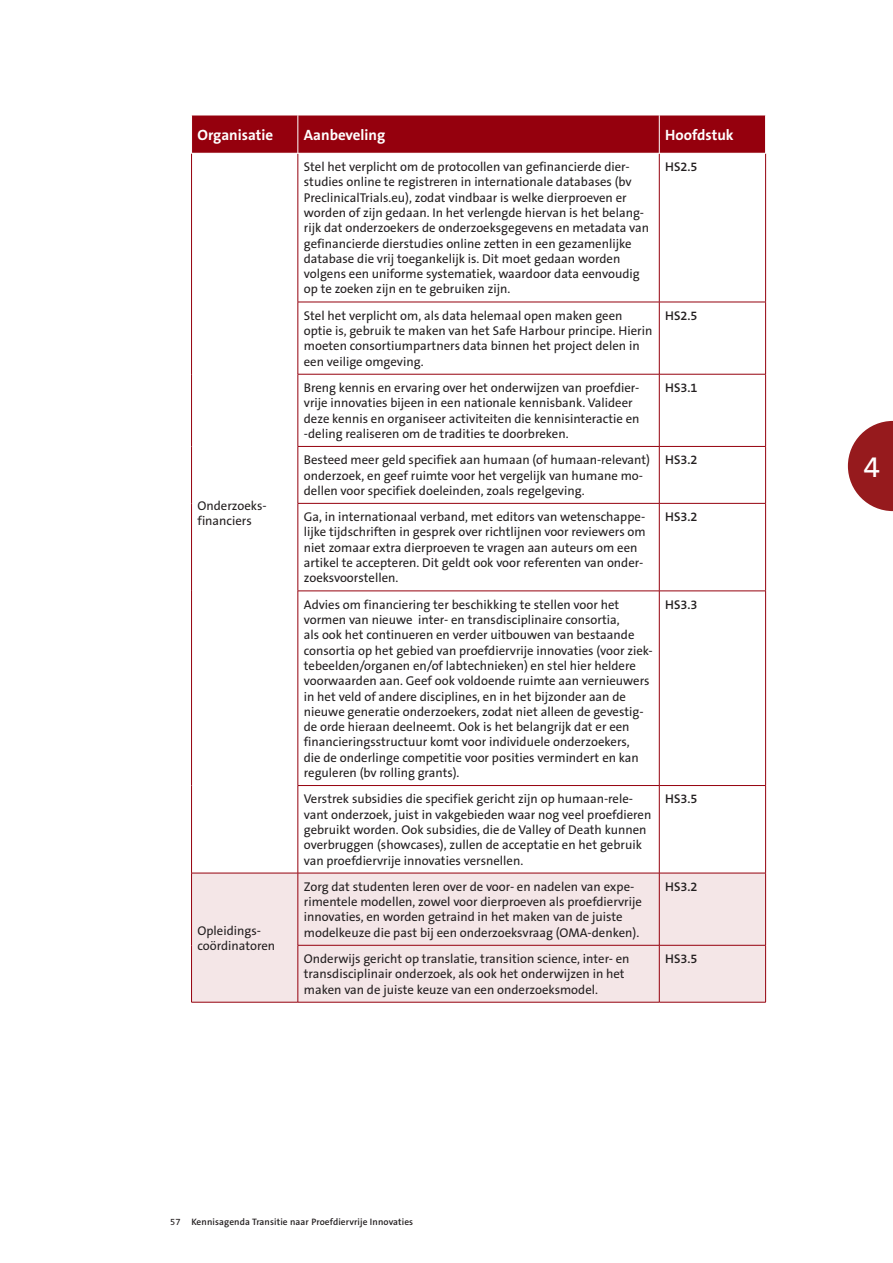
<style>
.page{position:relative;width:893px;height:1263px;background:#fff}
.page>*{position:absolute;margin:0;border:0;box-sizing:border-box;transform-origin:0 0}
.t1{font:30px "The Sans B5 Plain";color:#fff}
.TH_tabel_kop{font:700 15px "The Sans B7";color:#fff}
.TR-Tabelrij{font:12.75px/15.3px "The Sans B5 Plain";color:#231f20}
.TR-Tabel_rij{font:600 12.75px "The Sans B6";color:#231f20}
.t2{font:600 9.3px "The Sans B6";letter-spacing:.01em;color:#231f20}
.s1{font-family:"The Sans B5 Plain";font-weight:400}
</style>
<div class="page">
<svg style="left:848px;top:421px;width:45px;height:90px"></svg>
<div style="left:192px;top:116px;width:573px;height:37px;background:#95000d"></div>
<svg style="left:192px;top:154px;width:573px;height:719px"></svg>
<div style="left:192px;top:874px;width:573px;height:128px;background:#f4e6e7"></div>
<hr style="left:191px;top:153px;width:1px;height:149px;background:#95000d">
<hr style="left:191px;top:302px;width:1px;height:72px;background:#95000d">
<hr style="left:191px;top:374px;width:1px;height:72px;background:#95000d">
<hr style="left:191px;top:446px;width:1px;height:57px;background:#95000d">
<hr style="left:191px;top:503px;width:1px;height:88px;background:#95000d">
<hr style="left:191px;top:591px;width:1px;height:194px;background:#95000d">
<hr style="left:191px;top:785px;width:1px;height:88px;background:#95000d">
<hr style="left:298px;top:153px;width:1px;height:149px;background:#95000d">
<hr style="left:659px;top:153px;width:1px;height:149px;background:#95000d">
<hr style="left:765px;top:153px;width:1px;height:149px;background:#95000d">
<hr style="left:298px;top:302px;width:361px;height:1px;background:#95000d">
<hr style="left:298px;top:302px;width:1px;height:72px;background:#95000d">
<hr style="left:659px;top:302px;width:107px;height:1px;background:#95000d">
<hr style="left:659px;top:302px;width:1px;height:72px;background:#95000d">
<hr style="left:765px;top:302px;width:1px;height:72px;background:#95000d">
<hr style="left:298px;top:374px;width:361px;height:1px;background:#95000d">
<hr style="left:298px;top:374px;width:1px;height:72px;background:#95000d">
<hr style="left:659px;top:374px;width:107px;height:1px;background:#95000d">
<hr style="left:659px;top:374px;width:1px;height:72px;background:#95000d">
<hr style="left:765px;top:374px;width:1px;height:72px;background:#95000d">
<hr style="left:298px;top:446px;width:361px;height:1px;background:#95000d">
<hr style="left:298px;top:447px;width:1px;height:56px;background:#95000d">
<hr style="left:659px;top:446px;width:107px;height:1px;background:#95000d">
<hr style="left:659px;top:447px;width:1px;height:56px;background:#95000d">
<hr style="left:765px;top:447px;width:1px;height:56px;background:#95000d">
<hr style="left:298px;top:503px;width:361px;height:1px;background:#95000d">
<hr style="left:298px;top:503px;width:1px;height:88px;background:#95000d">
<hr style="left:659px;top:503px;width:107px;height:1px;background:#95000d">
<hr style="left:659px;top:503px;width:1px;height:88px;background:#95000d">
<hr style="left:765px;top:503px;width:1px;height:88px;background:#95000d">
<hr style="left:298px;top:591px;width:361px;height:1px;background:#95000d">
<hr style="left:298px;top:591px;width:1px;height:194px;background:#95000d">
<hr style="left:659px;top:591px;width:107px;height:1px;background:#95000d">
<hr style="left:659px;top:591px;width:1px;height:194px;background:#95000d">
<hr style="left:765px;top:591px;width:1px;height:194px;background:#95000d">
<hr style="left:298px;top:785px;width:361px;height:1px;background:#95000d">
<hr style="left:298px;top:786px;width:1px;height:87px;background:#95000d">
<hr style="left:659px;top:785px;width:107px;height:1px;background:#95000d">
<hr style="left:659px;top:786px;width:1px;height:87px;background:#95000d">
<hr style="left:765px;top:786px;width:1px;height:87px;background:#95000d">
<hr style="left:191px;top:873px;width:107px;height:1px;background:#95000d">
<hr style="left:191px;top:873px;width:1px;height:72px;background:#95000d">
<hr style="left:191px;top:945px;width:1px;height:57px;background:#95000d">
<hr style="left:298px;top:873px;width:361px;height:1px;background:#95000d">
<hr style="left:298px;top:873px;width:1px;height:72px;background:#95000d">
<hr style="left:659px;top:873px;width:107px;height:1px;background:#95000d">
<hr style="left:659px;top:873px;width:1px;height:72px;background:#95000d">
<hr style="left:765px;top:873px;width:1px;height:72px;background:#95000d">
<hr style="left:298px;top:945px;width:361px;height:1px;background:#95000d">
<hr style="left:298px;top:945px;width:1px;height:57px;background:#95000d">
<hr style="left:659px;top:945px;width:107px;height:1px;background:#95000d">
<hr style="left:659px;top:945px;width:1px;height:57px;background:#95000d">
<hr style="left:765px;top:945px;width:1px;height:57px;background:#95000d">
<hr style="left:191px;top:1002px;width:107px;height:1px;background:#95000d">
<hr style="left:298px;top:1002px;width:361px;height:1px;background:#95000d">
<hr style="left:659px;top:1002px;width:107px;height:1px;background:#95000d">
<hr style="left:298px;top:115px;width:1px;height:38px;background:#fff">
<hr style="left:659px;top:115px;width:1px;height:38px;background:#fff">
<hr style="left:191px;top:153px;width:107px;height:1px;background:#fff">
<hr style="left:298px;top:153px;width:361px;height:1px;background:#fff">
<hr style="left:659px;top:153px;width:107px;height:1px;background:#fff">
<p class="TH_tabel_kop" style="left:198px;top:127px;width:77px">Organisatie</p>
<p class="TH_tabel_kop" style="left:304px;top:127px;width:83px">Aanbeveling</p>
<p class="TH_tabel_kop" style="left:665px;top:127px;width:70px">Hoofdstuk</p>
<p class="TR-Tabelrij" style="left:198px;top:499px;width:69px">Onderzoeks&shy;financiers</p>
<p class="TR-Tabelrij" style="left:198px;top:923px;width:79px">Opleidings&shy;coördinatoren</p>
<p class="TR-Tabelrij" style="left:304px;top:160px;width:347px">Stel het verplicht om de protocollen van gefinancierde dier&shy;studies online te registreren in internationale databases (bv PreclinicalTrials.eu), zodat vindbaar is welke dierproeven er worden of zijn gedaan. In het verlengde hiervan is het belang&shy;rijk dat onderzoekers de onderzoeksgegevens en metadata van gefinancierde dierstudies online zetten in een gezamenlijke database die vrij toegankelijk is. Dit moet gedaan worden volgens een uniforme systematiek, waardoor data eenvoudig op te zoeken zijn en te gebruiken zijn.</p>
<p class="TR-Tabel_rij" style="left:665px;top:160px;width:34px">HS2.5</p>
<p class="TR-Tabelrij" style="left:304px;top:308px;width:350px">Stel het verplicht om, als data helemaal open maken geen optie is, gebruik te maken van het Safe Harbour principe. Hierin moeten consortiumpartners data binnen het project delen in een veilige omgeving.</p>
<p class="TR-Tabel_rij" style="left:665px;top:309px;width:34px">HS2.5</p>
<p class="TR-Tabelrij" style="left:304px;top:381px;width:337px">Breng kennis en ervaring over het onderwijzen van proefdier&shy;vrije innovaties bijeen in een nationale kennisbank. Valideer deze kennis en organiseer activiteiten die kennisinteractie en -deling realiseren om de tradities te doorbreken.</p>
<p class="TR-Tabel_rij" style="left:665px;top:381px;width:34px">HS3.1</p>
<p class="TR-Tabelrij" style="left:304px;top:453px;width:348px">Besteed meer geld specifiek aan humaan (of humaan-relevant) onderzoek, en geef ruimte voor het vergelijk van humane mo&shy;dellen voor specifiek doeleinden, zoals regelgeving.</p>
<p class="TR-Tabel_rij" style="left:665px;top:453px;width:34px">HS3.2</p>
<p class="TR-Tabelrij" style="left:304px;top:510px;width:343px">Ga, in internationaal verband, met editors van wetenschappe&shy;lijke tijdschriften in gesprek over richtlijnen voor reviewers om niet zomaar extra dierproeven te vragen aan auteurs om een artikel te accepteren. Dit geldt ook voor referenten van onder&shy;zoeksvoorstellen.</p>
<p class="TR-Tabel_rij" style="left:665px;top:510px;width:34px">HS3.2</p>
<p class="TR-Tabelrij" style="left:304px;top:597px;width:350px">Advies om financiering ter beschikking te stellen voor het vormen van nieuwe inter- en transdisciplinaire consortia,<br>als ook het continueren en verder uitbouwen van bestaande consortia op het gebied van proefdiervrije innovaties (voor ziek&shy;tebeelden/organen en/of labtechnieken) en stel hier heldere voorwaarden aan. Geef ook voldoende ruimte aan vernieuwers in het veld of andere disciplines, en in het bijzonder aan de nieuwe generatie onderzoekers, zodat niet alleen de gevestig&shy;de orde hieraan deelneemt. Ook is het belangrijk dat er een financieringsstructuur komt voor individuele onderzoekers,<br>die de onderlinge competitie voor posities vermindert en kan reguleren (bv rolling grants).</p>
<p class="TR-Tabel_rij" style="left:665px;top:598px;width:34px">HS3.3</p>
<p class="TR-Tabelrij" style="left:304px;top:792px;width:349px">Verstrek subsidies die specifiek gericht zijn op humaan-rele&shy;vant onderzoek, juist in vakgebieden waar nog veel proefdieren gebruikt worden. Ook subsidies, die de Valley of Death kunnen overbruggen (showcases), zullen de acceptatie en het gebruik van proefdiervrije innovaties versnellen.</p>
<p class="TR-Tabel_rij" style="left:665px;top:792px;width:34px">HS3.5</p>
<p class="TR-Tabelrij" style="left:304px;top:879px;width:340px">Zorg dat studenten leren over de voor- en nadelen van expe&shy;rimentele modellen, zowel voor dierproeven als proefdiervrije innovaties, en worden getraind in het maken van de juiste modelkeuze die past bij een onderzoeksvraag (OMA-denken).</p>
<p class="TR-Tabel_rij" style="left:665px;top:880px;width:34px">HS3.2</p>
<p class="TR-Tabelrij" style="left:304px;top:951px;width:327px">Onderwijs gericht op translatie, transition science, inter- en transdisciplinair onderzoek, als ook het onderwijzen in het maken van de juiste keuze van een onderzoeksmodel.</p>
<p class="TR-Tabel_rij" style="left:665px;top:952px;width:34px">HS3.5</p>
<p class="t2" style="left:170px;top:1217px;width:245px"><span class="s1">57</span> Kennisagenda Transitie naar Proefdiervrije Innovaties</p>
<h1 class="t1" style="left:864px;top:451px;width:18px">4</h1>
</div>
